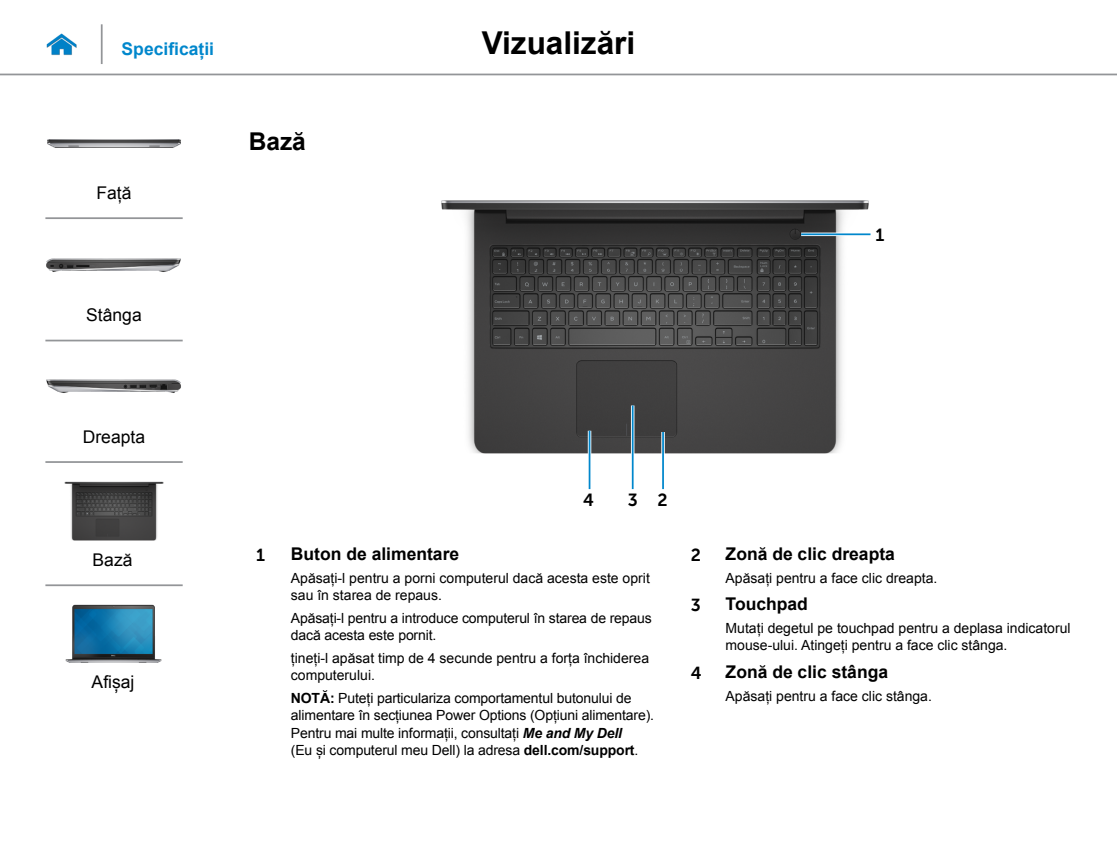
<style>
.page{position:relative;width:1117px;height:844px;background:#fff}
.page>*{position:absolute;margin:0;border:0;box-sizing:border-box;transform-origin:0 0}
.t1{font:700 31.5px "Arial";color:#000}
.Head2{font:700 24.5px "Arial";color:#000}
.Callout_Head{font:700 17.5px "Arial";color:#000}
.t2{font:17.5px "Arial";color:#000}
.t3{font:700 17.5px "Arial";color:#0087cc}
.Callout_Head-2{font:700 17.5px "Museo Sans For Dell";color:#000}
.Callout-L{font:17.5px "Museo Sans For Dell 700";color:#000}
.Callout_description{font:14px/17.5px "Arial";color:#000}
.s1{font-weight:700}
.s2{font-weight:700;font-style:italic}
</style>
<div class="page">
<hr style="left:0;top:74px;width:1116px;height:1px;background:#939598">
<img style="left:46px;top:33px;width:31px;height:23px">
<img style="left:441px;top:200px;width:430px;height:254px">
<svg style="left:801px;top:232px;width:69px;height:4px"></svg>
<hr style="left:801px;top:233px;width:69px;height:2px;background:#0087cc">
<svg style="left:630px;top:405px;width:4px;height:84px"></svg>
<hr style="left:631px;top:405px;width:2px;height:84px;background:#0087cc">
<hr style="left:661px;top:432px;width:3px;height:57px;background:#fff">
<hr style="left:662px;top:432px;width:1px;height:57px;background:#0087cc">
<svg style="left:587px;top:430px;width:4px;height:59px"></svg>
<hr style="left:588px;top:430px;width:2px;height:59px;background:#0087cc">
<hr style="left:101px;top:24px;width:2px;height:40px;background:#939598">
<img style="left:47px;top:139px;width:134px;height:9px">
<img style="left:46px;top:258px;width:135px;height:14px">
<img style="left:46px;top:379px;width:135px;height:14px">
<img style="left:64px;top:481px;width:100px;height:59px">
<img style="left:65px;top:604px;width:97px;height:58px">
<hr style="left:45px;top:217px;width:138px;height:2px;background:#939598">
<hr style="left:45px;top:339px;width:138px;height:2px;background:#939598">
<hr style="left:45px;top:461px;width:138px;height:2px;background:#939598">
<hr style="left:45px;top:584px;width:138px;height:2px;background:#939598">
<p class="t3" style="left:122px;top:37px;width:94px">Specificații</p>
<h1 class="t1" style="left:481px;top:22px;width:155px">Vizualizări</h1>
<p class="t2" style="left:96px;top:181px;width:37px">Față</p>
<p class="t2" style="left:86px;top:303px;width:57px">Stânga</p>
<p class="Head2" style="left:249px;top:125px;width:59px">Bază</p>
<p class="Callout-L" style="left:875px;top:225px;width:10px">1</p>
<p class="t2" style="left:83px;top:425px;width:64px">Dreapta</p>
<p class="t2" style="left:93px;top:548px;width:41px">Bază</p>
<p class="t2" style="left:92px;top:670px;width:44px">Afișaj</p>
<p class="Callout-L" style="left:583px;top:490px;width:12px">4</p>
<p class="Callout-L" style="left:627px;top:490px;width:12px">3</p>
<p class="Callout-L" style="left:657px;top:490px;width:12px">2</p>
<p class="Callout_Head-2" style="left:256px;top:544px;width:10px">1</p>
<p class="Callout_Head" style="left:291px;top:542px;width:170px">Buton de alimentare</p>
<p class="Callout_description" style="left:291px;top:569px;width:360px">Apăsați-l pentru a porni computerul dacă acesta este oprit sau în starea de repaus.</p>
<p class="Callout_description" style="left:291px;top:609px;width:362px">Apăsați-l pentru a introduce computerul în starea de repaus dacă acesta este pornit.</p>
<p class="Callout_description" style="left:291px;top:649px;width:359px">țineți-l apăsat timp de 4 secunde pentru a forța închiderea computerului.</p>
<p class="Callout_description" style="left:291px;top:689px;width:365px"><span class="s1">NOTĂ:</span> Puteți particulariza comportamentul butonului de alimentare în secțiunea Power Options (Opțiuni alimentare).<br>Pentru mai multe informații, consultați <span class="s2">Me and My Dell<br></span>(Eu și computerul meu Dell) la adresa <span class="s1">dell.com/support</span>.</p>
<p class="Callout_Head-2" style="left:690px;top:544px;width:12px">2</p>
<p class="Callout_Head" style="left:725px;top:542px;width:171px">Zonă de clic dreapta</p>
<p class="Callout_description" style="left:725px;top:569px;width:213px">Apăsați pentru a face clic dreapta.</p>
<p class="Callout_Head-2" style="left:690px;top:595px;width:12px">3</p>
<p class="Callout_Head" style="left:725px;top:592px;width:84px">Touchpad</p>
<p class="Callout_description" style="left:725px;top:619px;width:346px">Mutați degetul pe touchpad pentru a deplasa indicatorul mouse-ului. Atingeți pentru a face clic stânga.</p>
<p class="Callout_Head-2" style="left:690px;top:662px;width:12px">4</p>
<p class="Callout_Head" style="left:725px;top:660px;width:164px">Zonă de clic stânga</p>
<p class="Callout_description" style="left:725px;top:687px;width:208px">Apăsați pentru a face clic stânga.</p>
</div>
